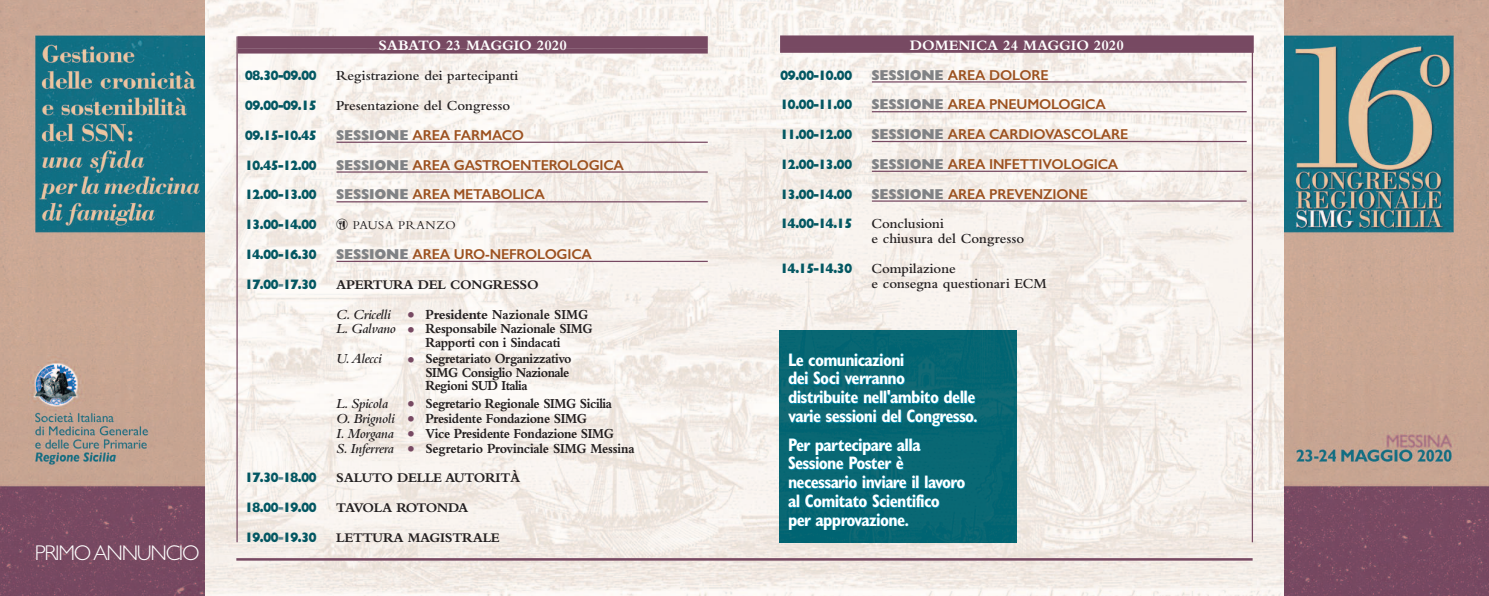
<style>
.page{position:relative;width:1489px;height:596px;background:#fff}
.page>*{position:absolute;margin:0;border:0;box-sizing:border-box;transform-origin:0 0}
.t1{font:300 21.38px "Gill Sans";letter-spacing:-.06em;color:#fff}
.t2{font:700 condensed 18.12px/18.8px "Gill Sans";letter-spacing:-.035em;color:#fff;scale:.95 1}
.t3{font:700 15px "Bembo";color:#fff}
.t4{font:700 14.38px/14.9px "Bembo";letter-spacing:-.03em;color:#231f20;scale:.9 1}
.t5{font:600 14.38px "Gill Sans";letter-spacing:-.015em;color:#9c511f}
.t6{font:600 14.38px/14.9px "Bembo";color:#231f20}
.t7{font:italic 600 14.38px "Bembo";letter-spacing:-.02em;color:#231f20}
.t8{font:800 13.75px "Gill Sans";letter-spacing:-.075em;color:#035762;scale:.9 1}
.t9{font:700 13.75px "Bembo";letter-spacing:-.015em;color:#231f20}
.t10{font:700 13.75px "Bembo";letter-spacing:-.06em;color:#231f20}
.t11{font:12.5px "Bembo";letter-spacing:.05em;color:#231f20}
.s1{font-weight:800;color:#808285}
.s2{color:#598993}
.s3{font-weight:600;font-style:italic}
.s4{font-size:20px;color:#774962}
</style>
<div class="page">
<img style="left:204px;top:0;width:1080px;height:595px">
<img style="left:780px;top:330px;width:236px;height:212px">
<hr style="left:236px;top:557px;width:1016px;height:3px;background:#774962">
<div style="left:237px;top:36px;width:470px;height:13px;background:#774962"></div>
<div style="left:237px;top:48px;width:470px;height:5px;background:#774962"></div>
<hr style="left:336px;top:141px;width:371px;height:2px;background:#774962">
<hr style="left:336px;top:171px;width:371px;height:1px;background:#774962">
<hr style="left:336px;top:201px;width:371px;height:1px;background:#774962">
<hr style="left:336px;top:260px;width:371px;height:2px;background:#774962">
<hr style="left:236px;top:36px;width:2px;height:506px;background:#774962">
<hr style="left:1251px;top:36px;width:1px;height:506px;background:#774962">
<div style="left:780px;top:35px;width:473px;height:13px;background:#774962"></div>
<div style="left:780px;top:48px;width:473px;height:5px;background:#774962"></div>
<hr style="left:871px;top:81px;width:375px;height:1px;background:#774962">
<hr style="left:871px;top:111px;width:375px;height:1px;background:#774962">
<hr style="left:871px;top:141px;width:375px;height:1px;background:#774962">
<hr style="left:871px;top:170px;width:375px;height:2px;background:#774962">
<hr style="left:871px;top:200px;width:375px;height:1px;background:#774962">
<img style="left:0;top:0;width:204px;height:595px">
<img style="left:1284px;top:0;width:204px;height:595px">
<h1 class="t1" style="left:35px;top:539px;width:166px">PRIMO ANNUNCIO</h1>
<p class="t3" style="left:378px;top:41px;width:190px">SABATO 23 MAGGIO 2020</p>
<p class="t8" style="left:245px;top:70px;width:82px">08.30-09.00</p>
<p class="t6" style="left:336px;top:70px;width:183px">Registrazione dei partecipanti</p>
<p class="t8" style="left:245px;top:100px;width:82px">09.00-09.15</p>
<p class="t6" style="left:336px;top:99px;width:176px">Presentazione del Congresso</p>
<p class="t8" style="left:245px;top:130px;width:82px">09.15-10.45</p>
<p class="t5" style="left:336px;top:126px;width:189px"><span class="s1">SESSIONE</span> AREA FARMACO</p>
<p class="t8" style="left:245px;top:160px;width:82px">10.45-12.00</p>
<p class="t5" style="left:336px;top:156px;width:289px"><span class="s1">SESSIONE</span> AREA GASTROENTEROLOGICA</p>
<p class="t8" style="left:245px;top:189px;width:82px">12.00-13.00</p>
<p class="t5" style="left:336px;top:186px;width:210px"><span class="s1">SESSIONE</span> AREA METABOLICA</p>
<p class="t8" style="left:245px;top:219px;width:82px">13.00-14.00</p>
<p class="t11" style="left:336px;top:220px;width:121px">• PAUSA PRANZO</p>
<p class="t8" style="left:245px;top:249px;width:82px">14.00-16.30</p>
<p class="t5" style="left:336px;top:245px;width:257px"><span class="s1">SESSIONE</span> AREA URO-NEFROLOGICA</p>
<p class="t8" style="left:245px;top:279px;width:82px">17.00<span class="s2">-</span>17.30</p>
<p class="t9" style="left:336px;top:279px;width:204px">APERTURA DEL CONGRESSO</p>
<p class="t4" style="left:336px;top:308px;width:286px"><span class="s3">C. Cricelli</span> <span class="s4">•</span> Presidente Nazionale SIMG<br><span class="s3">L. Galvano</span> <span class="s4">•</span> Responsabile Nazionale SIMG</p>
<p class="t4" style="left:425px;top:336px;width:152px">Rapporti con i Sindacati</p>
<p class="t7" style="left:336px;top:353px;width:47px">U.Alecci</p>
<p class="t4" style="left:425px;top:353px;width:164px;line-height:13.6px;text-indent:-18px"><span class="s4">•</span> Segretariato Organizzativo<br>SIMG Consiglio Nazionale<br>Regioni SUD Italia</p>
<p class="t4" style="left:336px;top:397px;width:333px"><span class="s3">L. Spicola</span> <span class="s4">•</span> Segretario Regionale SIMG Sicilia<br><span class="s3">O. Brignoli</span> <span class="s4">•</span> Presidente Fondazione SIMG<br><span class="s3">I. Morgana</span> <span class="s4">•</span> Vice Presidente Fondazione SIMG<br><span class="s3">S. Inferrera</span> <span class="s4">•</span> Segretario Provinciale SIMG Messina</p>
<p class="t8" style="left:245px;top:472px;width:82px">17.30<span class="s2">-</span>18.00</p>
<p class="t9" style="left:336px;top:473px;width:186px">SALUTO DELLE AUTORITÀ</p>
<p class="t8" style="left:245px;top:502px;width:82px">18.00<span class="s2">-</span>19.00</p>
<p class="t10" style="left:336px;top:502px;width:134px">TAVOLA ROTONDA</p>
<p class="t8" style="left:245px;top:531px;width:82px">19.00<span class="s2">-</span>19.30</p>
<p class="t9" style="left:336px;top:532px;width:165px">LETTURA MAGISTRALE</p>
<p class="t3" style="left:909px;top:40px;width:216px">DOMENICA 24 MAGGIO 2020</p>
<p class="t8" style="left:780px;top:70px;width:82px">09.00-10.00</p>
<p class="t5" style="left:871px;top:66px;width:179px"><span class="s1">SESSIONE</span> AREA DOLORE</p>
<p class="t8" style="left:780px;top:99px;width:82px">10.00-11.00</p>
<p class="t5" style="left:871px;top:96px;width:236px"><span class="s1">SESSIONE</span> AREA PNEUMOLOGICA</p>
<p class="t8" style="left:780px;top:129px;width:82px">11.00-12.00</p>
<p class="t5" style="left:871px;top:126px;width:258px"><span class="s1">SESSIONE</span> AREA CARDIOVASCOLARE</p>
<p class="t8" style="left:780px;top:159px;width:82px">12.00-13.00</p>
<p class="t5" style="left:871px;top:155px;width:248px"><span class="s1">SESSIONE</span> AREA INFETTIVOLOGICA</p>
<p class="t8" style="left:780px;top:189px;width:82px">13.00-14.00</p>
<p class="t5" style="left:871px;top:185px;width:218px"><span class="s1">SESSIONE</span> AREA PREVENZIONE</p>
<p class="t8" style="left:780px;top:218px;width:82px">14.00-14.15</p>
<p class="t6" style="left:871px;top:218px;width:154px">Conclusioni<br>e chiusura del Congresso</p>
<p class="t8" style="left:780px;top:263px;width:82px">14.15-14.30</p>
<p class="t6" style="left:871px;top:262px;width:177px">Compilazione<br>e consegna questionari ECM</p>
<p class="t2" style="left:788px;top:351px;width:201px">Le comunicazioni<br>dei Soci verranno distribuite nell'ambito delle varie sessioni del Congresso.</p>
<p class="t2" style="left:788px;top:436px;width:188px">Per partecipare alla<br>Sessione Poster è necessario inviare il lavoro al Comitato Scientifico per approvazione.</p>
</div>
